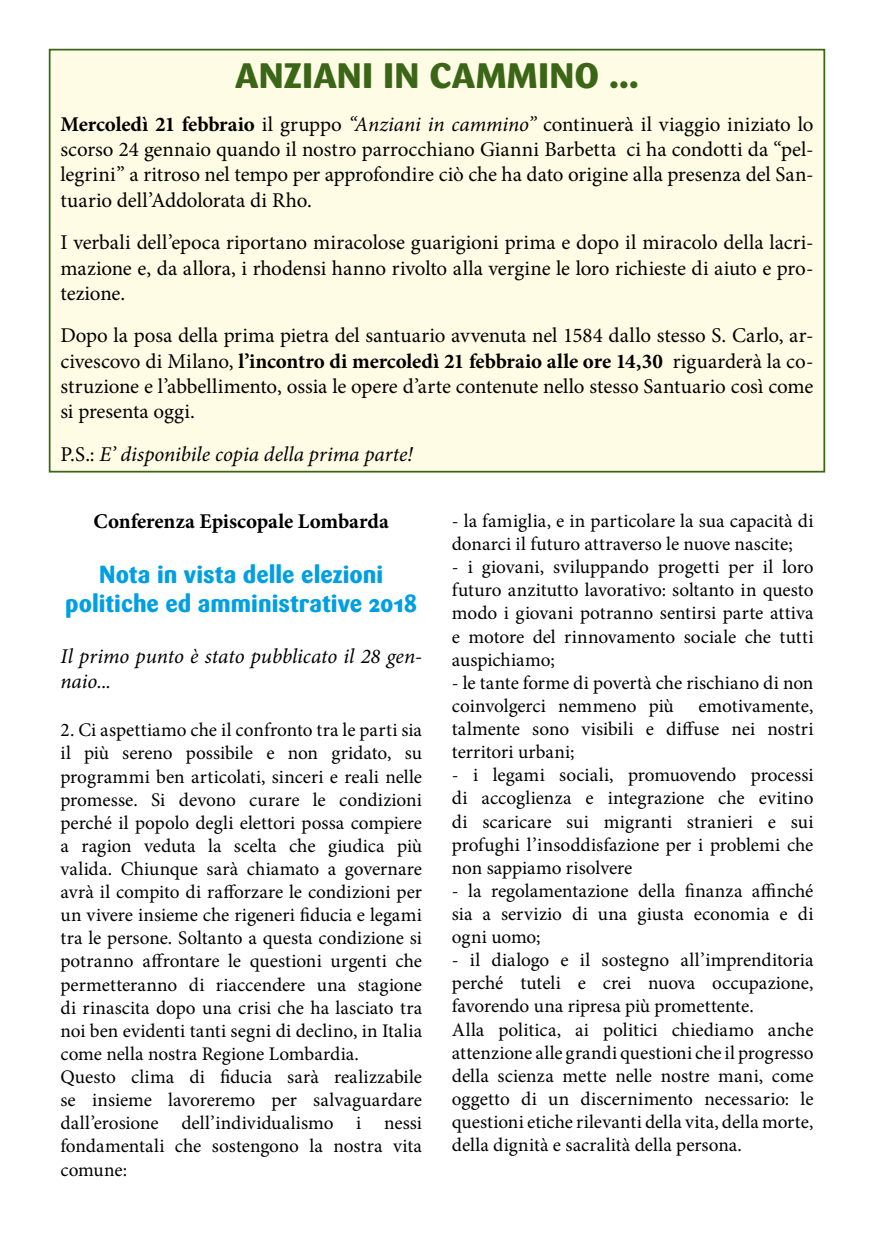
<style>
.page{position:relative;width:874px;height:1241px;background:#fff}
.page>*{position:absolute;margin:0;border:0;box-sizing:border-box;transform-origin:0 0}
.t1{font:800 35px "Sari";letter-spacing:.005em;color:#3b6617}
.t2{font:800 24.5px/29.4px "Sari";color:#009fe3;text-align:center;scale:.94 1}
.t3{font:21px/25.2px "Minion Pro";letter-spacing:-.005em;color:#000;text-align:justify}
.t4{font:italic 21px/25.2px "Minion Pro";letter-spacing:-.005em;color:#000}
.t5{font:700 21px "Minion Pro";letter-spacing:-.005em;color:#000}
.t6{font:19.25px/23.1px "Minion Pro";color:#000}
.s1{font-weight:700}
.s2{font-style:italic}
.s3{font-style:normal}
</style>
<div class="page">
<div style="left:50px;top:50px;width:773px;height:421px;background:#fffce5"></div>
<div style="left:49px;top:49px;width:775px;height:423px;border:2px solid #3b6617"></div>
<h1 class="t1" style="left:235px;top:55px;width:405px">ANZIANI IN CAMMINO …</h1>
<p class="t3" style="left:60px;top:112px;width:754px"><span class="s1">Mercoledì 21 febbraio</span> il gruppo <span class="s2">“Anziani in cammino”</span> continuerà il viaggio iniziato lo scorso 24 gennaio quando il nostro parrocchiano Gianni Barbetta ci ha condotti da “pel&shy;legrini” a ritroso nel tempo per approfondire ciò che ha dato origine alla presenza del San&shy;tuario dell’Addolorata di Rho.</p>
<p class="t3" style="left:60px;top:230px;width:754px">I verbali dell’epoca riportano miracolose guarigioni prima e dopo il miracolo della lacri&shy;mazione e, da allora, i rhodensi hanno rivolto alla vergine le loro richieste di aiuto e pro&shy;tezione.</p>
<p class="t3" style="left:60px;top:323px;width:754px">Dopo la posa della prima pietra del santuario avvenuta nel 1584 dallo stesso S. Carlo, ar&shy;civescovo di Milano, <span class="s1">l’incontro di mercoledì 21 febbraio alle ore 14,30</span> riguarderà la co&shy;struzione e l’abbellimento, ossia le opere d’arte contenute nello stesso Santuario così come si presenta oggi.</p>
<p class="t4" style="left:60px;top:441px;width:354px"><span class="s3">P.S.:</span> E’ disponibile copia della prima parte!</p>
<p class="t5" style="left:93px;top:506px;width:297px">Conferenza Episcopale Lombarda</p>
<p class="t2" style="left:65px;top:559px;width:376px">Nota in vista delle elezioni politiche ed amministrative 2018</p>
<p class="t4" style="left:60px;top:643px;width:363px">Il primo punto è stato pubblicato il 28 gen&shy;naio...</p>
<p class="t6" style="left:60px;top:718px;width:363px">2. Ci aspettiamo che il confronto tra le parti sia il più sereno possibile e non gridato, su programmi ben articolati, sinceri e reali nelle promesse. Si devono curare le condizioni perché il popolo degli elettori possa compiere a ragion veduta la scelta che giudica più valida. Chiunque sarà chiamato a governare avrà il compito di rafforzare le condizioni per un vivere insieme che rigeneri fiducia e legami tra le persone. Soltanto a questa condizione si potranno affrontare le questioni urgenti che permetteranno di riaccendere una stagione di rinascita dopo una crisi che ha lasciato tra noi ben evidenti tanti segni di declino, in Italia come nella nostra Regione Lombardia.<br>Questo clima di fiducia sarà realizzabile se insieme lavoreremo per salvaguardare dall’erosione dell’individualismo i nessi fondamentali che sostengono la nostra vita comune:</p>
<p class="t6" style="left:451px;top:509px;width:363px">- la famiglia, e in particolare la sua capacità di donarci il futuro attraverso le nuove nascite;</p>
<p class="t6" style="left:451px;top:555px;width:363px;text-align:justify">- i giovani, sviluppando progetti per il loro futuro anzitutto lavorativo: soltanto in questo modo i giovani potranno sentirsi parte attiva e motore del rinnovamento sociale che tutti auspichiamo;</p>
<p class="t6" style="left:451px;top:671px;width:363px">- le tante forme di povertà che rischiano di non coinvolgerci nemmeno più</p>
<p class="t6" style="left:451px;top:694px;width:363px;text-align:justify;text-indent:246px">emotivamente, talmente sono visibili e diffuse nei nostri territori urbani;</p>
<p class="t6" style="left:451px;top:763px;width:363px;text-align:justify">- i legami sociali, promuovendo processi di accoglienza e integrazione che evitino di scaricare sui migranti stranieri e sui profughi l’insoddisfazione per i problemi che non sappiamo risolvere</p>
<p class="t6" style="left:451px;top:879px;width:363px;text-align:justify">- la regolamentazione della finanza affinché sia a servizio di una giusta economia e di ogni uomo;</p>
<p class="t6" style="left:451px;top:948px;width:363px">- il dialogo e il sostegno all’imprenditoria perché tuteli e crei nuova occupazione, favorendo una ripresa più promettente.<br>Alla politica, ai politici chiediamo anche attenzione alle grandi questioni che il progresso della scienza mette nelle nostre mani, come oggetto di un discernimento necessario: le questioni etiche rilevanti della vita, della morte, della dignità e sacralità della persona.</p>
</div>
